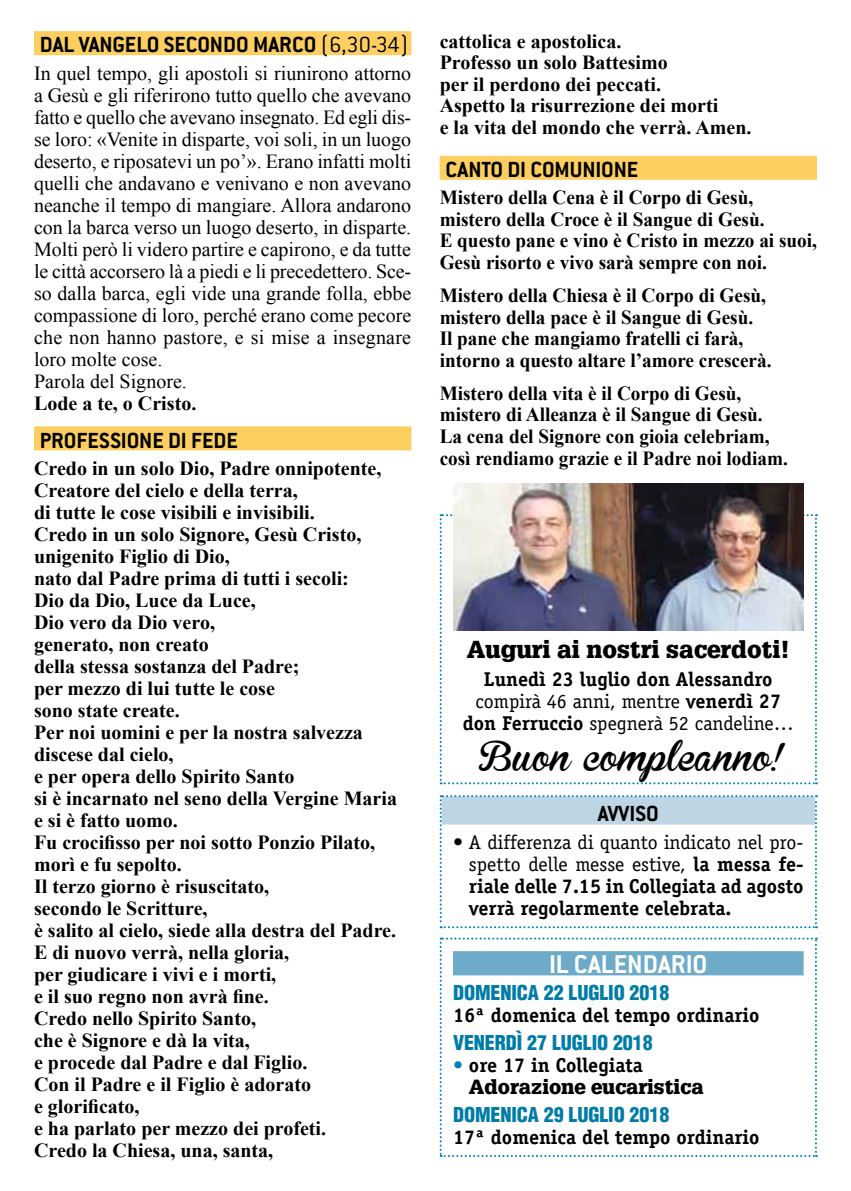
<style>
.page{position:relative;width:851px;height:1191px;background:#fff}
.page>*{position:absolute;margin:0;border:0;box-sizing:border-box;transform-origin:0 0}
.t1{font:42px "Brannboll Ny Personal Use Only";color:#000;scale:1.07 1}
.t2{font:700 28.2px "Conduit ITC";color:#fff}
.t3{font:700 24px "Conduit ITC";color:#000}
.t4{font:900 24px "Glypha LT Std";color:#000}
.t5{font:700 20px/22px "Times New Roman";color:#000}
.t6{font:20px/22px "Times New Roman";color:#000}
.t7{font:700 20px/21.6px "Times New Roman";color:#000;scale:.96 1}
.t8{font:700 20px/22px "Officina Serif Std";color:#000;text-align:justify}
.t9{font:900 condensed 20px "Helvetica LT Std";letter-spacing:-.005em;color:#007ca9}
.t10{font:900 20px "Glypha LT Std";color:#000}
.s1{font-weight:300}
.s2{font-weight:400}
.s3{color:#0081c7}
</style>
<div class="page">
<div style="left:34px;top:31px;width:377px;height:24px;background:#fdcf60"></div>
<div style="left:34px;top:426px;width:377px;height:24px;background:#fdcf60"></div>
<div style="left:439px;top:156px;width:377px;height:24px;background:#fdcf60"></div>
<svg style="left:439px;top:795px;width:377px;height:133px"></svg>
<svg style="left:439px;top:937px;width:377px;height:220px"></svg>
<svg style="left:439px;top:514px;width:377px;height:270px"></svg>
<img style="left:453px;top:483px;width:350px;height:147px">
<p class="t3" style="left:40px;top:31px;width:370px">DAL VANGELO SECONDO MARCO <span class="s1">(6,30-34)</span></p>
<p class="t6" style="left:34px;top:62px;width:379px">In quel tempo, gli apostoli si riunirono attorno a Gesù e gli riferirono tutto quello che avevano fatto e quello che avevano insegnato. Ed egli dis&shy;se loro: «Venite in disparte, voi soli, in un luogo deserto, e riposatevi un po’». Erano infatti molti quelli che andavano e venivano e non avevano neanche il tempo di mangiare. Allora andarono con la barca verso un luogo deserto, in disparte.<br>Molti però li videro partire e capirono, e da tutte le città accorsero là a piedi e li precedettero. Sce&shy;so dalla barca, egli vide una grande folla, ebbe compassione di loro, perché erano come pecore che non hanno pastore, e si mise a insegnare loro molte cose.<br>Parola del Signore.</p>
<p class="t5" style="left:34px;top:391px;width:164px">Lode a te, o Cristo.</p>
<p class="t3" style="left:40px;top:426px;width:200px">PROFESSIONE DI FEDE</p>
<p class="t5" style="left:34px;top:457px;width:364px">Credo in un solo Dio, Padre onnipotente,<br>Creatore del cielo e della terra,<br>di tutte le cose visibili e invisibili.<br>Credo in un solo Signore, Gesù Cristo, unigenito Figlio di Dio,<br>nato dal Padre prima di tutti i secoli:<br>Dio da Dio, Luce da Luce,<br>Dio vero da Dio vero,<br>generato, non creato<br>della stessa sostanza del Padre;<br>per mezzo di lui tutte le cose<br>sono state create.<br>Per noi uomini e per la nostra salvezza discese dal cielo,<br>e per opera dello Spirito Santo<br>si è incarnato nel seno della Vergine Maria e si è fatto uomo.<br>Fu crocifisso per noi sotto Ponzio Pilato, morì e fu sepolto.<br>Il terzo giorno è risuscitato,<br>secondo le Scritture,<br>è salito al cielo, siede alla destra del Padre.<br>E di nuovo verrà, nella gloria,<br>per giudicare i vivi e i morti,<br>e il suo regno non avrà fine.<br>Credo nello Spirito Santo,<br>che è Signore e dà la vita,<br>e procede dal Padre e dal Figlio.<br>Con il Padre e il Figlio è adorato<br>e glorificato,<br>e ha parlato per mezzo dei profeti.<br>Credo la Chiesa, una, santa,</p>
<p class="t5" style="left:439px;top:30px;width:313px">cattolica e apostolica.<br>Professo un solo Battesimo<br>per il perdono dei peccati.<br>Aspetto la risurrezione dei morti<br>e la vita del mondo che verrà. Amen.</p>
<p class="t3" style="left:445px;top:155px;width:194px">CANTO DI COMUNIONE</p>
<p class="t7" style="left:439px;top:186px;width:394px">Mistero della Cena è il Corpo di Gesù, mistero della Croce è il Sangue di Gesù.<br>E questo pane e vino è Cristo in mezzo ai suoi, Gesù risorto e vivo sarà sempre con noi.</p>
<p class="t7" style="left:439px;top:284px;width:347px">Mistero della Chiesa è il Corpo di Gesù, mistero della pace è il Sangue di Gesù.<br>Il pane che mangiamo fratelli ci farà, intorno a questo altare l’amore crescerà.</p>
<p class="t7" style="left:439px;top:382px;width:364px">Mistero della vita è il Corpo di Gesù, mistero di Alleanza è il Sangue di Gesù.<br>La cena del Signore con gioia celebriam, così rendiamo grazie e il Padre noi lodiam.</p>
<p class="t4" style="left:467px;top:635px;width:324px">Auguri ai nostri sacerdoti!</p>
<p class="t8" style="left:462px;top:667px;width:332px;text-align:center">Lunedì 23 luglio don Alessandro <span class="s2">compirà 46 anni, mentre</span> venerdì 27 don Ferruccio <span class="s2">spegnerà 52 candeline…</span></p>
<h1 class="t1" style="left:478px;top:732px;width:281px">Buon compleanno!</h1>
<p class="t3" style="left:597px;top:799px;width:42px">AVVISO</p>
<p class="t8" style="left:469px;top:831px;width:336px;text-indent:-16px"><span class="s2">• A differenza di quanto indicato nel pro&shy;spetto delle messe estive,</span> la messa fe&shy;riale delle 7.15 in Collegiata ad agosto verrà regolarmente celebrata.</p>
<h2 class="t2" style="left:549px;top:947px;width:39px">IL CALENDARIO</h2>
<p class="t9" style="left:453px;top:980px;width:218px">DOMENICA 22 LUGLIO 2018</p>
<p class="t8" style="left:453px;top:1004px;width:308px">16ª domenica del tempo ordinario</p>
<p class="t9" style="left:453px;top:1030px;width:201px">VENERDÌ 27 LUGLIO 2018</p>
<p class="t8" style="left:453px;top:1053px;width:191px"><span class="s3">•</span> ore 17 in Collegiata</p>
<p class="t10" style="left:469px;top:1074px;width:236px">Adorazione eucaristica</p>
<p class="t9" style="left:453px;top:1101px;width:218px">DOMENICA 29 LUGLIO 2018</p>
<p class="t8" style="left:453px;top:1125px;width:308px">17ª domenica del tempo ordinario</p>
</div>
